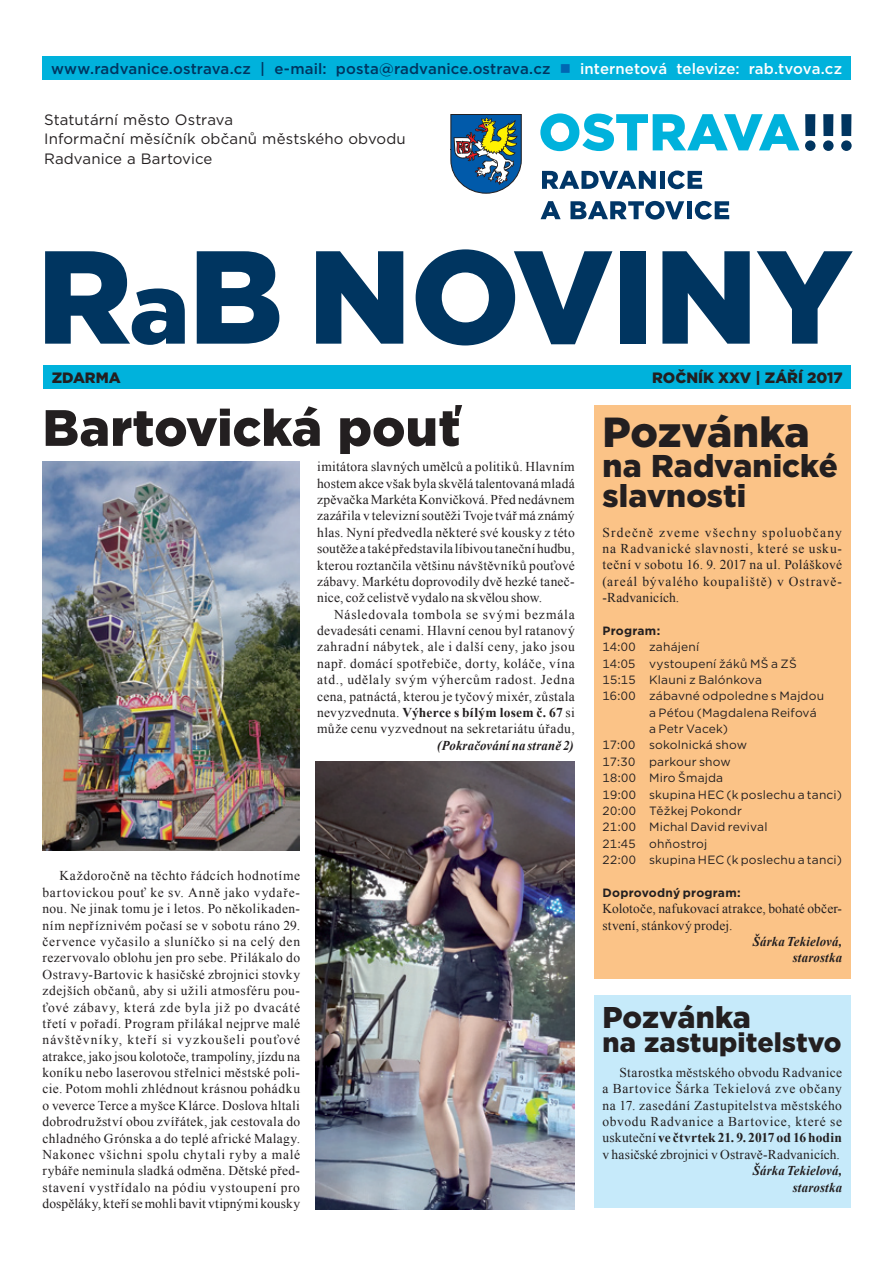
<style>
.page{position:relative;width:893px;height:1263px;background:#fff}
.page>*{position:absolute;margin:0;border:0;box-sizing:border-box;transform-origin:0 0}
.t1{font:900 132px "Gotham";letter-spacing:-.01em;color:#003560}
.t2{font:900 51px "Gotham";color:#231f20}
.t3{font:900 42px "Gotham";letter-spacing:-.01em;color:#231f20}
.t4{font:900 31.5px/30px "Gotham";letter-spacing:.005em;color:#231f20}
.t5{font:900 30px "Gotham";letter-spacing:-.005em;color:#231f20}
.t6{font:900 27px "Gotham";letter-spacing:.005em;color:#231f20}
.t7{font:500 15px "Gotham";letter-spacing:.005em;color:#003560}
.t8{font:15px/19.5px "Gotham";letter-spacing:.005em;color:#231f20}
.t9{font:900 15px "Gotham";color:#231f20}
.t10{font:13.5px/16.4px "Times New Roman";letter-spacing:.02em;color:#231f20;text-align:justify}
.t11{font:italic 700 13.5px/16.4px "Times New Roman";letter-spacing:.015em;color:#231f20;text-align:right;scale:.95 1}
.t12{font:12px "Gotham";letter-spacing:.015em;color:#231f20}
.t13{font:700 12px "Gotham";letter-spacing:.015em;color:#231f20}
.s1{color:#0166b3}
.s2{color:#fff}
.s3{font-size:100.5px}
.s4{font-weight:700}
</style>
<div class="page">
<div style="left:43px;top:365px;width:808px;height:23px;background:#00b2dc"></div>
<svg style="left:540px;top:113px;width:259px;height:38px"></svg>
<div style="left:805px;top:140px;width:10px;height:11px;background:#003560;border-radius:50%"></div>
<div style="left:823px;top:140px;width:11px;height:11px;background:#003560;border-radius:50%"></div>
<div style="left:805px;top:114px;width:10px;height:22px;background:#003560"></div>
<div style="left:823px;top:114px;width:10px;height:22px;background:#003560"></div>
<div style="left:841px;top:114px;width:10px;height:22px;background:#003560"></div>
<div style="left:841px;top:140px;width:11px;height:11px;background:#003560;border-radius:50%"></div>
<svg style="left:542px;top:171px;width:114px;height:18px"></svg>
<div style="left:660px;top:171px;width:5px;height:18px;background:#003667"></div>
<svg style="left:668px;top:171px;width:34px;height:18px"></svg>
<svg style="left:541px;top:201px;width:20px;height:18px"></svg>
<svg style="left:570px;top:201px;width:114px;height:19px"></svg>
<div style="left:687px;top:201px;width:5px;height:18px;background:#003667"></div>
<svg style="left:695px;top:201px;width:34px;height:19px"></svg>
<svg style="left:450px;top:114px;width:72px;height:80px"></svg>
<div style="left:43px;top:56px;width:807px;height:23px;background:#00b2dc"></div>
<img style="left:43px;top:462px;width:256px;height:388px">
<img style="left:316px;top:762px;width:259px;height:447px">
<div style="left:594px;top:405px;width:256px;height:574px;background:#fbc387"></div>
<div style="left:594px;top:995px;width:256px;height:213px;background:#c6eafa"></div>
<p class="t7" style="left:51px;top:58px;width:793px">www.radvanice.ostrava.cz | e‑mail: posta@radvanice.ostrava.cz <span class="s1">■</span> <span class="s2">internetová televize: rab.tvova.cz</span></p>
<p class="t8" style="left:44px;top:109px;width:363px">Statutární město Ostrava<br>Informační měsíčník občanů městského obvodu<br>Radvanice a Bartovice</p>
<h1 class="t1" style="left:37px;top:206px;width:817px">R<span class="s3">a</span>B NOVINY</h1>
<p class="t9" style="left:52px;top:367px;width:70px">zdarma</p>
<p class="t9" style="left:652px;top:367px;width:192px">ROČNÍK XXV | září 2017</p>
<h2 class="t2" style="left:43px;top:393px;width:419px">Bartovická pouť</h2>
<h3 class="t3" style="left:603px;top:403px;width:209px">Pozvánka</h3>
<h3 class="t4" style="left:603px;top:451px;width:237px">na Radvanické slavnosti</h3>
<p class="t10" style="left:603px;top:524px;width:241px">Srdečně zveme všechny spoluobčany na Radvanické slavnosti, které se usku&shy;teční v sobotu 16. 9. 2017 na ul. Poláškové (areál bývalého koupaliště) v Ostravě-‑Radvanicích.</p>
<p class="t13" style="left:603px;top:623px;width:59px">Program:</p>
<p class="t12" style="left:603px;top:639px;width:98px">14:00 zahájení</p>
<p class="t12" style="left:603px;top:656px;width:196px">14:05 vystoupení žáků MŠ a ZŠ</p>
<p class="t12" style="left:603px;top:672px;width:161px">15:15 Klauni z Balónkova</p>
<p class="t12" style="left:603px;top:688px;width:223px">16:00 zábavné odpoledne s Majdou</p>
<p class="t12" style="left:649px;top:705px;width:169px">a Péťou (Magdalena Reifová</p>
<p class="t12" style="left:649px;top:721px;width:81px">a Petr Vacek)</p>
<p class="t12" style="left:603px;top:737px;width:146px">17:00 sokolnická show</p>
<p class="t12" style="left:603px;top:754px;width:130px">17:30 parkour show</p>
<p class="t12" style="left:603px;top:770px;width:122px">18:00 Miro Šmajda</p>
<p class="t12" style="left:603px;top:787px;width:241px">19:00 skupina HEC (k poslechu a tanci)</p>
<p class="t12" style="left:603px;top:803px;width:141px">20:00 Těžkej Pokondr</p>
<p class="t12" style="left:603px;top:819px;width:166px">21:00 Michal David revival</p>
<p class="t12" style="left:603px;top:836px;width:106px">21:45 ohňostroj</p>
<p class="t12" style="left:603px;top:852px;width:241px">22:00 skupina HEC (k poslechu a tanci)</p>
<p class="t13" style="left:603px;top:885px;width:140px">Doprovodný program:</p>
<p class="t10" style="left:603px;top:900px;width:241px">Kolotoče, nafukovací atrakce, bohaté občer&shy;stvení, stánkový prodej.</p>
<p class="t11" style="left:753px;top:933px;width:95px">Šárka Tekielová, starostka</p>
<p class="t10" style="left:317px;top:458px;width:259px">imitátora slavných umělců a politiků. Hlavním hostem akce však byla skvělá talentovaná mladá zpěvačka Markéta Konvičková. Před nedávnem zazářila v televizní soutěži Tvoje tvář má známý hlas. Nyní předvedla některé své kousky z této soutěže ataké představila líbivou taneční hudbu, kterou roztančila většinu návštěvníků pouťové zábavy. Markétu doprovodily dvě hezké taneč&shy;nice, což celistvě vydalo na skvělou show.</p>
<p class="t10" style="left:317px;top:606px;width:259px;text-indent:17px">Následovala tombola se svými bezmála devadesáti cenami. Hlavní cenou byl ratanový zahradní nábytek, ale i další ceny, jako jsou např. domácí spotřebiče, dorty, koláče, vína atd., udělaly svým výhercům radost. Jedna cena, patnáctá, kterou je tyčový mixér, zůstala nevyzvednuta. <span class="s4">Výherce s bílým losem č. 67</span> si může cenu vyzvednout na sekretariátu úřadu,</p>
<p class="t11" style="left:437px;top:736px;width:145px">(Pokračování na straně 2)</p>
<p class="t10" style="left:43px;top:867px;width:259px;text-indent:17px">Každoročně na těchto řádcích hodnotíme bartovickou pouť ke sv. Anně jako vydaře&shy;nou. Ne jinak tomu je i letos. Po několikaden&shy;ním nepříznivém počasí se v sobotu ráno 29. července vyčasilo a sluníčko si na celý den rezervovalo oblohu jen pro sebe. Přilákalo do Ostravy‑Bartovic k hasičské zbrojnici stovky zdejších občanů, aby si užili atmosféru pou&shy;ťové zábavy, která zde byla již po dvacáté třetí v pořadí. Program přilákal nejprve malé návštěvníky, kteří si vyzkoušeli pouťové atrakce, jako jsou kolotoče, trampolíny, jízdu na koníku nebo laserovou střelnici městské poli&shy;cie. Potom mohli zhlédnout krásnou pohádku o veverce Terce a myšce Klárce. Doslova hltali dobrodružství obou zvířátek, jak cestovala do chladného Grónska a do teplé africké Malagy.<br>Nakonec všichni spolu chytali ryby a malé rybáře neminula sladká odměna. Dětské před&shy;stavení vystřídalo na pódiu vystoupení pro dospěláky, kteří se mohli bavit vtipnými kousky</p>
<h3 class="t5" style="left:603px;top:996px;width:150px">Pozvánka</h3>
<h3 class="t6" style="left:603px;top:1023px;width:241px">na zastupitelstvo</h3>
<p class="t10" style="left:602px;top:1064px;width:241px;text-indent:17px">Starostka městského obvodu Radvanice a Bartovice Šárka Tekielová zve občany na 17. zasedání Zastupitelstva městského obvodu Radvanice a Bartovice, které se uskuteční <span class="s4">ve čtvrtek 21. 9. 2017 od 16 hodin </span>v hasičské zbrojnici v Ostravě‑Radvanicích.</p>
<p class="t11" style="left:753px;top:1162px;width:95px">Šárka Tekielová, starostka</p>
</div>
